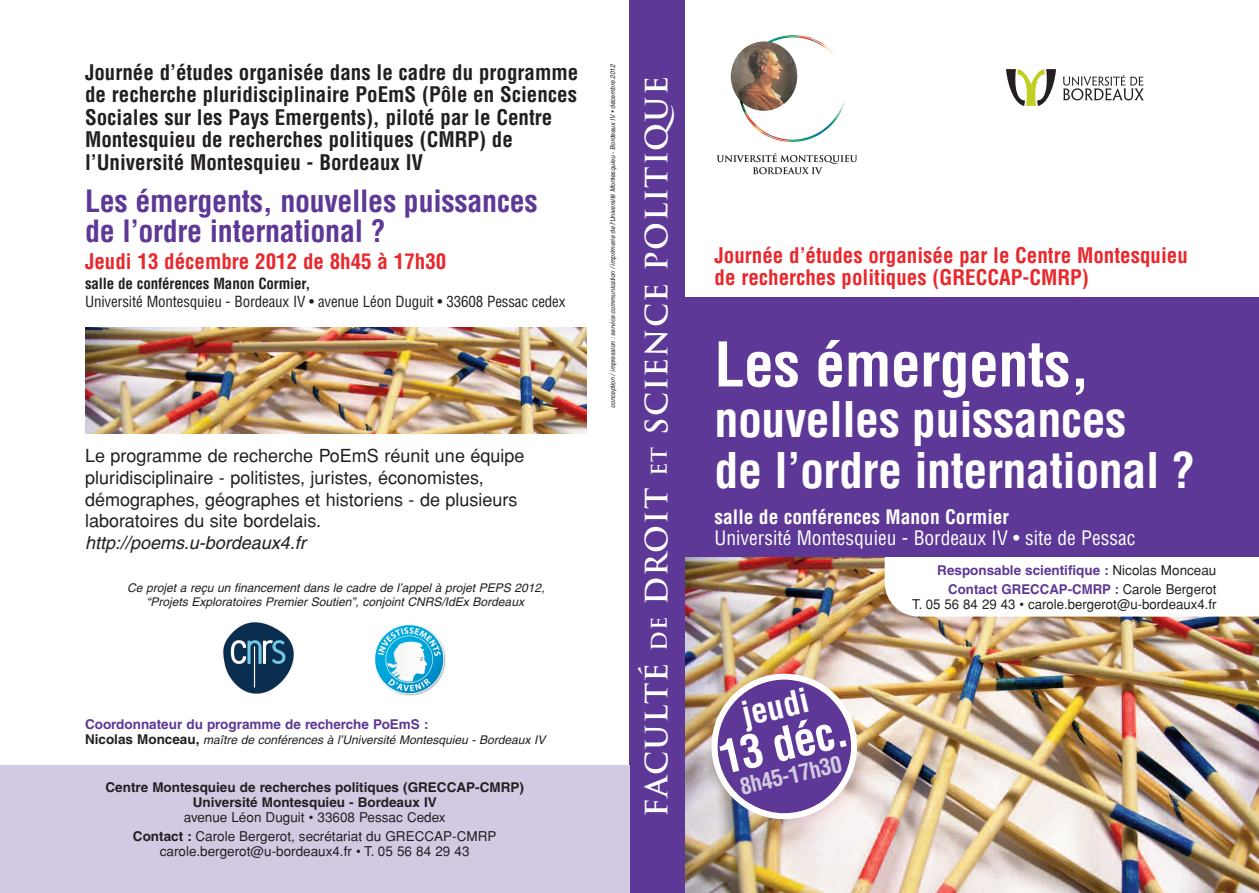
<style>
.page{position:relative;width:1259px;height:893px;background:#fff}
.page>*{position:absolute;margin:0;border:0;box-sizing:border-box;transform-origin:0 0}
.t1{font:700 condensed 60px "Helvetica";letter-spacing:-.01em;color:#fff}
.t2{font:700 condensed 48px/51px "Helvetica";letter-spacing:-.01em;color:#fff}
.t3{font:700 condensed 45px "Helvetica";color:#fff}
.t4{font:700 condensed 33px "Helvetica";color:#fff}
.t5{font:700 condensed 30px/30px "Helvetica";letter-spacing:-.01em;color:#5d3896}
.t6{font:700 30px "Trajan Pro";letter-spacing:.035em;color:#fff}
.t7{font:700 condensed 22.5px "Helvetica";color:#d2cae3}
.t8{font:700 condensed 21px/22.5px "Helvetica";color:#231f20}
.t9{font:700 condensed 21px/22.5px "Helvetica";color:#e9282d}
.t10{font:condensed 19.5px "Helvetica";color:#fff}
.t11{font:700 condensed 19.5px "Helvetica";color:#fff}
.t12{font:18px/21.6px "Helvetica";color:#231f20}
.t13{font:italic 18px "Helvetica";color:#231f20}
.t14{font:condensed 15px "Helvetica";letter-spacing:-.01em;color:#231f20}
.t15{font:700 condensed 15px "Helvetica";letter-spacing:-.01em;color:#231f20}
.t16{font:13.5px/19.2px "Helvetica";color:#231f20;text-align:center}
.t17{font:700 13.5px/19.2px "Helvetica";color:#5d3896;text-align:right}
.t18{font:700 13.5px/15px "Helvetica";color:#231f20;text-align:center}
.t19{font:italic 12px/13.5px "Helvetica";color:#231f20;text-align:center}
.t20{font:italic 6.75px "Helvetica";letter-spacing:-.005em;color:#231f20;scale:.95 1}
.s1{font-weight:700;font-style:normal;font-size:13.5px}
.s2{font-weight:700}
.s3{font-size:21px}
.s4{font-weight:400;color:#231f20}
</style>
<div class="page">
<img style="left:685px;top:557px;width:574px;height:336px">
<svg style="left:884px;top:557px;width:375px;height:60px"></svg>
<div style="left:629px;top:0;width:56px;height:893px;background:#5d3896"></div>
<div style="left:676px;top:298px;width:583px;height:259px;background:#5d3896"></div>
<div style="left:0;top:765px;width:629px;height:128px;background:#d2cae3"></div>
<img style="left:717px;top:35px;width:140px;height:140px">
<svg style="left:1006px;top:69px;width:50px;height:37px"></svg>
<svg style="left:1063px;top:75px;width:81px;height:25px"></svg>
<svg style="left:711px;top:674px;width:146px;height:145px;background:#8a6da8"></svg>
<img style="left:85px;top:327px;width:502px;height:107px">
<img style="left:223px;top:622px;width:71px;height:72px">
<img style="left:375px;top:624px;width:71px;height:72px">
<p class="t8" style="left:85px;top:62px;width:494px">Journée d’études organisée dans le cadre du programme de recherche pluridisciplinaire PoEmS (Pôle en Sciences Sociales sur les Pays Emergents), piloté par le Centre Montesquieu de recherches politiques (CMRP) de l’Université Montesquieu - Bordeaux IV</p>
<h3 class="t5" style="left:85px;top:189px;width:454px">Les émergents, nouvelles puissances de l’ordre international ?</h3>
<p class="t9" style="left:85px;top:252px;width:363px">Jeudi 13 décembre 2012 de 8h45 à 17h30</p>
<p class="t15" style="left:85px;top:277px;width:227px">salle de conférences Manon Cormier,</p>
<p class="t14" style="left:85px;top:295px;width:482px">Université Montesquieu - Bordeaux IV • avenue Léon Duguit • 33608 Pessac cedex</p>
<p class="t12" style="left:85px;top:445px;width:441px">Le programme de recherche PoEmS réunit une équipe pluridisciplinaire - politistes, juristes, économistes, démographes, géographes et historiens - de plusieurs laboratoires du site bordelais.</p>
<p class="t13" style="left:85px;top:536px;width:222px">http://poems.u-bordeaux4.fr</p>
<p class="t19" style="left:127px;top:583px;width:419px">Ce projet a reçu un financement dans le cadre de l’appel à projet PEPS 2012, “Projets Exploratoires Premier Soutien”, conjoint CNRS/IdEx Bordeaux</p>
<p class="t17" style="left:85px;top:716px;width:345px">Coordonnateur du programme de recherche PoEmS :</p>
<p class="t19" style="left:85px;top:735px;width:462px"><span class="s1">Nicolas Monceau,</span> maître de conférences à l’Université Montesquieu - Bordeaux IV</p>
<p class="t18" style="left:105px;top:781px;width:420px">Centre Montesquieu de recherches politiques (GRECCAP-CMRP)<br>Université Montesquieu - Bordeaux IV</p>
<p class="t16" style="left:133px;top:808px;width:365px">avenue Léon Duguit • 33608 Pessac Cedex<br><span class="s2">Contact :</span> Carole Bergerot, secrétariat du GRECCAP-CMRP</p>
<p class="t16" style="left:160px;top:842px;width:311px">carole.bergerot@u-bordeaux4.fr • T. 05 56 84 29 43</p>
<p class="t20" style="left:610px;top:408px;width:364px;rotate:-90deg">conception / impression : service communication / imprimerie de l’Université Montesquieu - Bordeaux IV • décembre 2012</p>
<h3 class="t6" style="left:645px;top:817px;width:742px;rotate:-90deg">FACULTÉ <span class="s3">DE</span> DROIT <span class="s3">ET</span> SCIENCE POLITIQUE</h3>
<p class="t9" style="left:714px;top:245px;width:475px">Journée d’études organisée par le Centre Montesquieu de recherches politiques (GRECCAP-CMRP)</p>
<h1 class="t1" style="left:714px;top:341px;width:377px">Les émergents,</h1>
<h2 class="t2" style="left:714px;top:398px;width:482px">nouvelles puissances<br>de l’ordre international ?</h2>
<p class="t11" style="left:714px;top:509px;width:296px">salle de conférences Manon Cormier</p>
<p class="t10" style="left:714px;top:530px;width:422px">Université Montesquieu - Bordeaux IV • site de Pessac</p>
<h3 class="t4" style="left:739px;top:702px;width:69px;rotate:-13deg">jeudi</h3>
<h3 class="t3" style="left:716px;top:741px;width:132px;rotate:-13deg">13 déc.</h3>
<p class="t7" style="left:738px;top:778px;width:105px;rotate:-13deg">8h45-17h30</p>
<p class="t17" style="left:937px;top:561px;width:281px">Responsable scientifique : <span class="s4">Nicolas Monceau<br></span>Contact GRECCAP-CMRP : <span class="s4">Carole Bergerot</span></p>
<p class="t16" style="left:912px;top:594px;width:306px">T. 05 56 84 29 43 • carole.bergerot@u-bordeaux4.fr</p>
</div>
